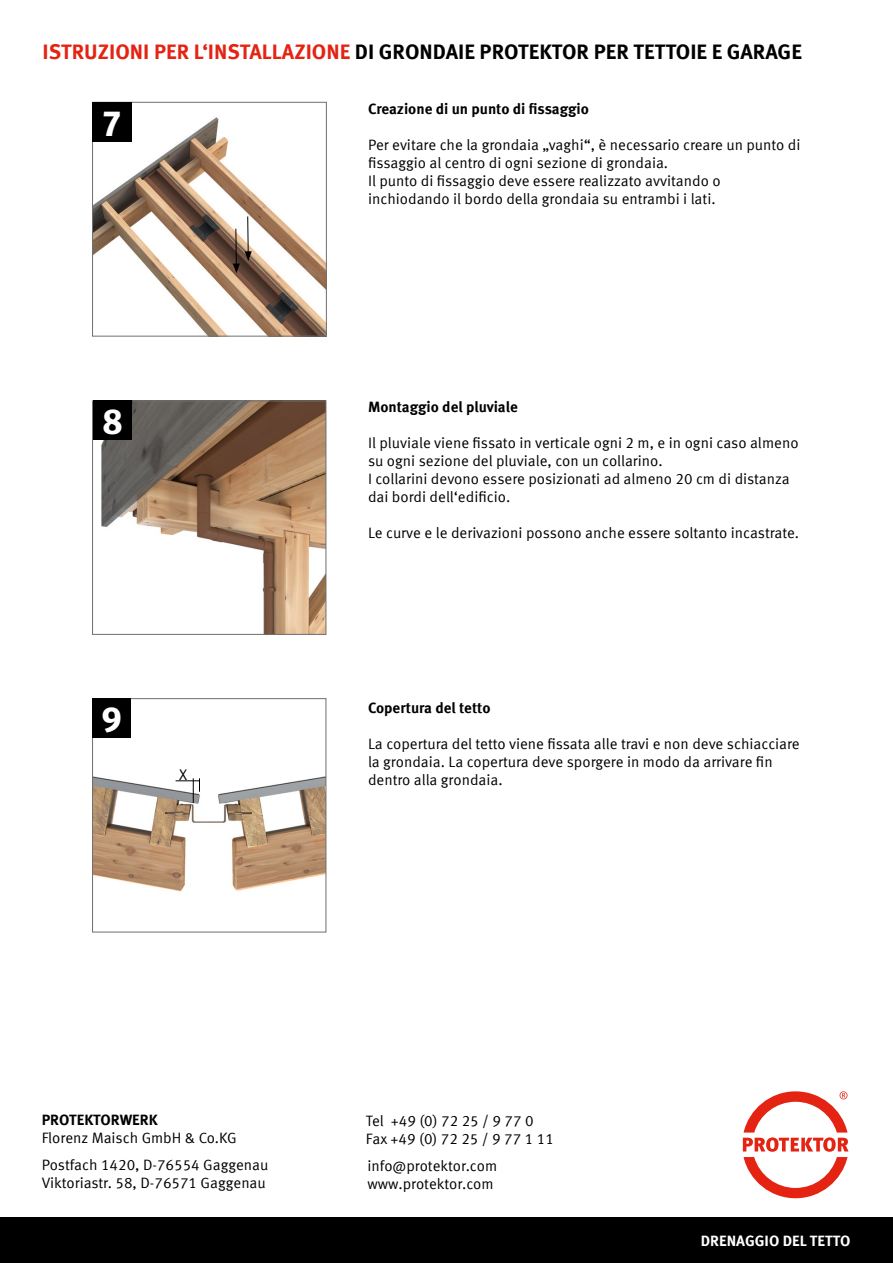
<style>
.page{position:relative;width:893px;height:1263px;background:#fff}
.page>*{position:absolute;margin:0;border:0;box-sizing:border-box;transform-origin:0 0}
.t1{font:700 34.95px "Meta Head OT";color:#fff}
.t2{font:700 34.8px "Meta Head OT";color:#fff}
.t3{font:700 34.65px "Meta Head OT";color:#fff}
.t4{font:700 21px "Meta Offc Pro";color:#000}
.t5{font:15px/18px "Meta Offc Pro Norm";color:#000}
.t6{font:700 15px "Meta Offc Pro";color:#000}
.t7{font:700 15px "Meta Offc Pro";color:#fff}
.t8{font:14.7px "Arial Narrow";color:#000}
.s1{color:#e42313}
</style>
<div class="page">
<div style="left:0;top:1217px;width:893px;height:46px;background:#000"></div>
<img style="left:94px;top:104px;width:231px;height:230px">
<div style="left:92px;top:102px;width:235px;height:234px;border:1px solid #706f6f"></div>
<div style="left:92px;top:102px;width:39px;height:40px;background:#000"></div>
<svg style="left:233px;top:216px;width:19px;height:57px"></svg>
<img style="left:101px;top:403px;width:223px;height:230px">
<div style="left:92px;top:401px;width:234px;height:234px;border:1px solid #706f6f"></div>
<div style="left:93px;top:401px;width:39px;height:39px;background:#000"></div>
<img style="left:94px;top:776px;width:230px;height:116px">
<div style="left:92px;top:698px;width:234px;height:234px;border:1px solid #706f6f"></div>
<div style="left:92px;top:698px;width:39px;height:40px;background:#000"></div>
<svg style="left:176px;top:778px;width:24px;height:25px"></svg>
<svg style="left:743px;top:1091px;width:105px;height:107px"></svg>
<h3 class="t4" style="left:43px;top:35px;width:761px"><span class="s1">ISTRUZIONI PER L‘INSTALLAZIONE</span> DI GRONDAIE PROTEKTOR PER TETTOIE E GARAGE</h3>
<h1 class="t1" style="left:103px;top:103px;width:18px">7</h1>
<h3 class="t3" style="left:103px;top:402px;width:21px">8</h3>
<h2 class="t2" style="left:102px;top:699px;width:21px">9</h2>
<p class="t8" style="left:179px;top:763px;width:10px">X</p>
<p class="t6" style="left:368px;top:97px;width:222px">Creazione di un punto di fissaggio</p>
<p class="t5" style="left:368px;top:134px;width:434px">Per evitare che la grondaia „vaghi“, è necessario creare un punto di fissaggio al centro di ogni sezione di grondaia.<br>Il punto di fissaggio deve essere realizzato avvitando o inchiodando il bordo della grondaia su entrambi i lati.</p>
<p class="t6" style="left:368px;top:395px;width:151px">Montaggio del pluviale</p>
<p class="t5" style="left:368px;top:432px;width:432px">Il pluviale viene fissato in verticale ogni 2 m, e in ogni caso almeno su ogni sezione del pluviale, con un collarino.<br>I collarini devono essere posizionati ad almeno 20 cm di distanza dai bordi dell‘edificio.</p>
<p class="t5" style="left:368px;top:522px;width:433px">Le curve e le derivazioni possono anche essere soltanto incastrate.</p>
<p class="t6" style="left:368px;top:696px;width:124px">Copertura del tetto</p>
<p class="t5" style="left:368px;top:734px;width:433px">La copertura del tetto viene fissata alle travi e non deve schiacciare la grondaia. La copertura deve sporgere in modo da arrivare fin dentro alla grondaia.</p>
<p class="t6" style="left:42px;top:1108px;width:118px">PROTEKTORWERK</p>
<p class="t5" style="left:42px;top:1123px;width:228px;line-height:26.5px">Florenz Maisch GmbH &amp; Co.KG<br>Postfach 1420, D-76554 Gaggenau</p>
<p class="t5" style="left:42px;top:1172px;width:226px">Viktoriastr. 58, D-76571 Gaggenau</p>
<p class="t5" style="left:366px;top:1111px;width:189px">Tel +49 (0) 72 25 / 9 77 0<br>Fax +49 (0) 72 25 / 9 77 1 11</p>
<p class="t5" style="left:367px;top:1155px;width:131px">info@protektor.com www.protektor.com</p>
<p class="t7" style="left:701px;top:1229px;width:151px">DRENAGGIO DEL TETTO</p>
</div>
